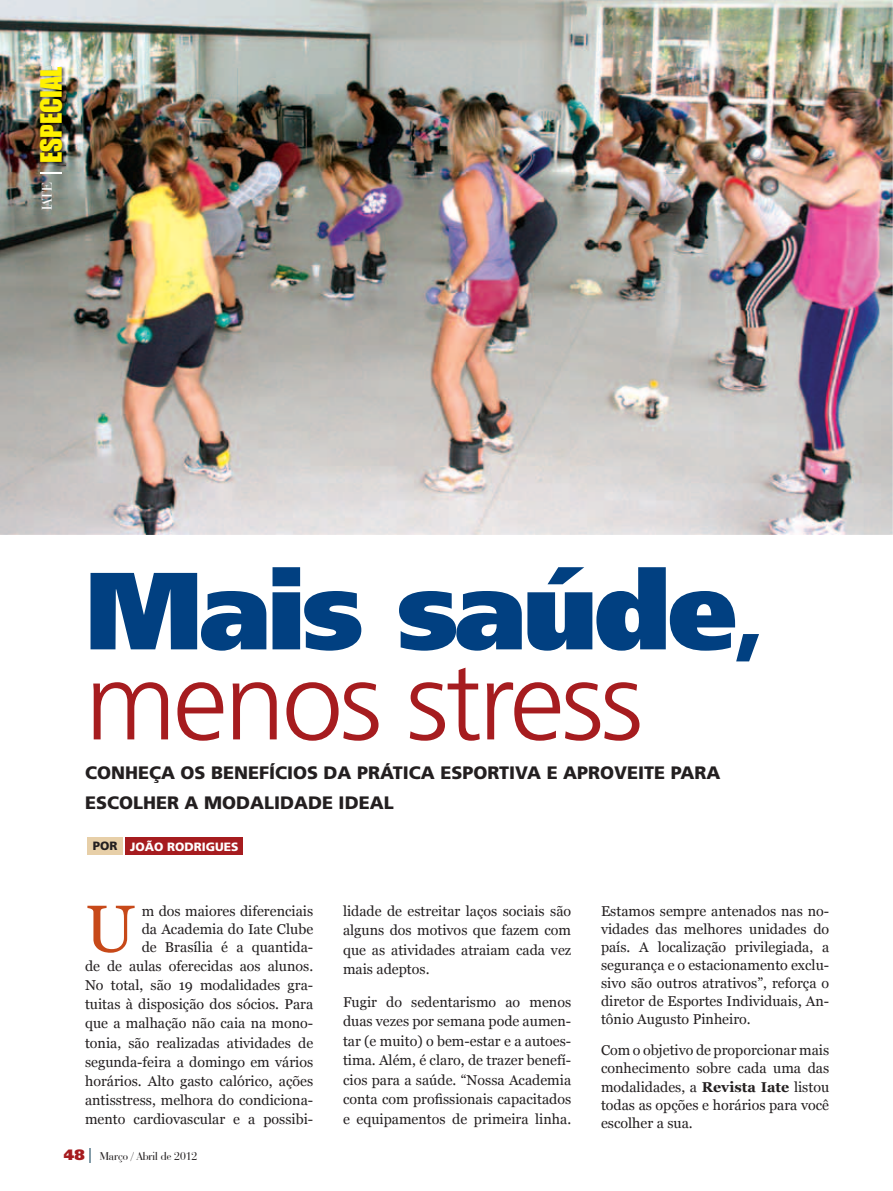
<style>
.page{position:relative;width:893px;height:1191px;background:#fff}
.page>*{position:absolute;margin:0;border:0;box-sizing:border-box;transform-origin:0 0}
.t1{font:300 109.5px/90px "Frutiger LT Std";color:#a61c1f}
.t2{font:66.15px "Georgia";color:#c74919}
.t3{font:27px "Impact";color:#fff101}
.t4{font:900 18px/30px "Frutiger LT Std";color:#231f20}
.t5{font:15px "Bauer Bodoni BT";color:#fff}
.t6{font:14.25px/18.9px "Georgia";color:#231f20;text-align:justify}
.t7{font:12px "Bauer Bodoni BT";color:#231f20}
.t8{font:900 12px "Frutiger LT Std";color:#fff}
.s1{font-weight:900;color:#014081}
.s2{font-weight:700;color:#014081}
.s3{color:#231f20}
.s4{font-weight:700}
.s5{font-family:"Frutiger LT Std";font-weight:900;font-size:15px;color:#a61c1f}
</style>
<div class="page">
<svg style="left:89px;top:1148px;width:2px;height:15px"></svg>
<img style="left:0;top:0;width:893px;height:535px">
<img style="left:40px;top:66px;width:25px;height:99px">
<svg style="left:40px;top:173px;width:22px;height:1px"></svg>
<div style="left:126px;top:837px;width:117px;height:18px;background:#a61c1f"></div>
<div style="left:87px;top:837px;width:36px;height:18px;background:#e7cfa8"></div>
<h3 class="t3" style="left:30px;top:163px;width:98px;rotate:-90deg">especial</h3>
<p class="t5" style="left:38px;top:210px;width:30px;rotate:-90deg">iate</p>
<h1 class="t1" style="left:85px;top:568px;width:681px"><span class="s1">Mais saúde</span><span class="s2">, </span>menos stress</h1>
<p class="t4" style="left:85px;top:758px;width:637px">CONHEÇA OS BENEFÍCIOS DA PRÁTICA ESPORTIVA E APROVEITE PARA<br>ESCOLHER A MODALIDADE IDEAL</p>
<p class="t8" style="left:93px;top:839px;width:147px"><span class="s3">POR</span> JOÃO RODRIGUES</p>
<p class="t6" style="left:85px;top:901px;width:230px;text-align:right">m dos maiores diferenciais<br>da Academia do Iate Clube<br>de Brasília é a quantida-<br>de de aulas oferecidas aos alunos.<br>No total, são 19 modalidades gra&shy;tuitas à disposição dos sócios. Para que a malhação não caia na mono&shy;tonia, são realizadas atividades de segunda-feira a domingo em vários horários. Alto gasto calórico, ações antisstress, melhora do condiciona&shy;mento cardiovascular e a possibi-</p>
<h2 class="t2" style="left:85px;top:888px;width:52px">U</h2>
<p class="t6" style="left:343px;top:901px;width:230px;line-height:19.5px">lidade de estreitar laços sociais são alguns dos motivos que fazem com que as atividades atraiam cada vez mais adeptos.</p>
<p class="t6" style="left:343px;top:992px;width:230px;line-height:19.5px">Fugir do sedentarismo ao menos duas vezes por semana pode aumen&shy;tar (e muito) o bem-estar e a autoes&shy;tima. Além, é claro, de trazer benefí&shy;cios para a saúde. “Nossa Academia conta com profissionais capacitados e equipamentos de primeira linha.</p>
<p class="t6" style="left:601px;top:902px;width:230px;line-height:18.1px">Estamos sempre antenados nas no&shy;vidades das melhores unidades do país. A localização privilegiada, a segurança e o estacionamento exclu&shy;sivo são outros atrativos”, reforça o diretor de Esportes individuais, an&shy;tônio Augusto Pinheiro.</p>
<p class="t6" style="left:601px;top:1041px;width:230px;line-height:18.1px">Com o objetivo de proporcionar mais conhecimento sobre cada uma das modalidades, a <span class="s4">Revista Iate</span> listou todas as opções e horários para você escolher a sua.</p>
<p class="t7" style="left:64px;top:1148px;width:135px"><span class="s5">48</span> Março / abril de 2012</p>
</div>
